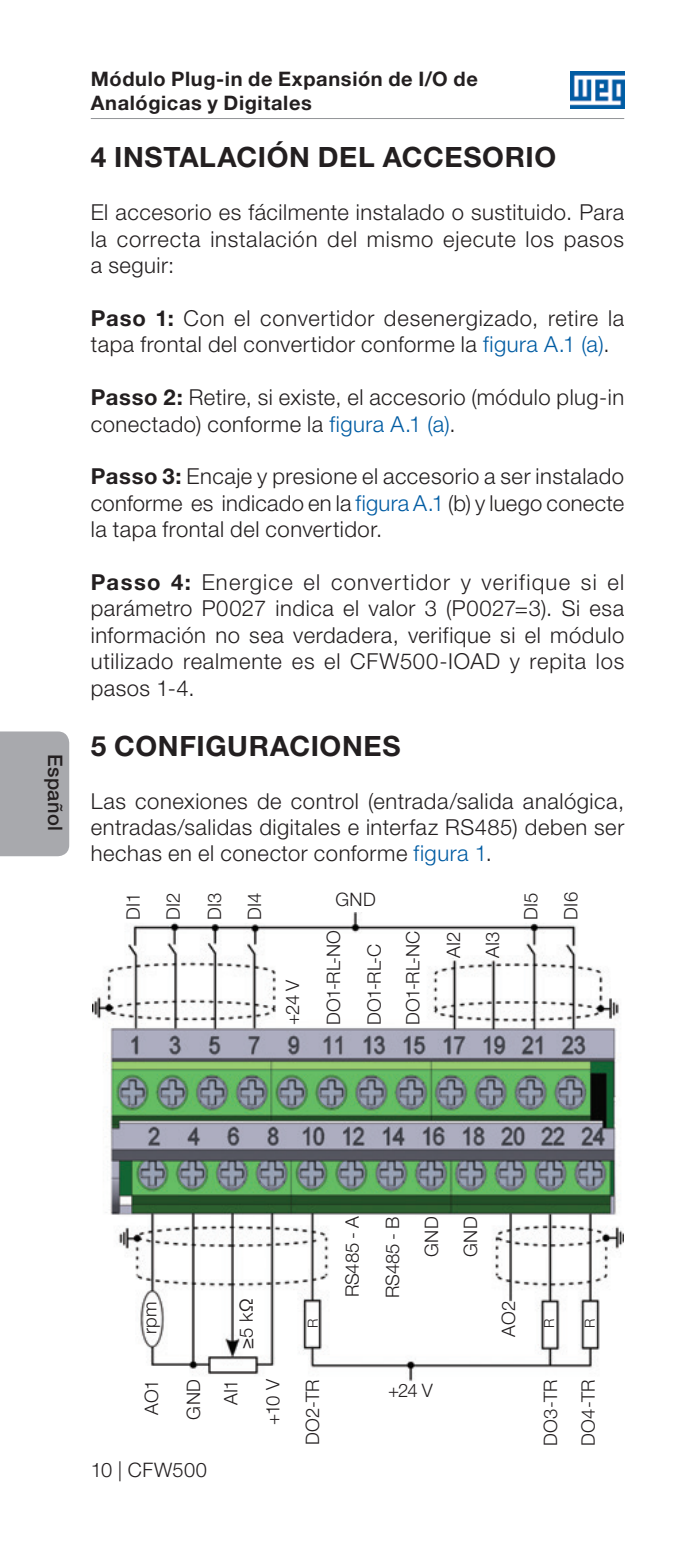
<style>
.page{position:relative;width:681px;height:1554px;background:#fff}
.page>*{position:absolute;margin:0;border:0;box-sizing:border-box;transform-origin:0 0}
.SubTitulo_X{font:700 28px "Helvetica Neue LT Pro";letter-spacing:.025em;color:#231f20}
.Texto{font:300 22px/26.4px "Helvetica Neue LT Pro";letter-spacing:.025em;color:#231f20;text-align:justify}
.Cabecalho{font:700 20px/24px "Helvetica Neue LT Pro";letter-spacing:.03em;color:#231f20}
.Paginacao_das_pagina{font:300 20px "Helvetica Neue LT Pro";letter-spacing:.02em;color:#231f20}
.t1{font:500 20px "Helvetica Neue LT Pro";letter-spacing:.025em;color:#231f20}
.t2{font:300 18.4px/40px "Helvetica Neue LT Pro";letter-spacing:.01em;color:#231f20}
.t3{font:300 14px "Helvetica Neue LT Pro";color:#231f20}
.s1{font-weight:700}
.s2{color:#015ca3}
</style>
<div class="page">
<hr style="left:91px;top:118px;width:533px;height:1px;background:#939598">
<img style="left:570px;top:71px;width:54px;height:38px">
<div style="left:0;top:731px;width:69px;height:125px;background:#a8a9ad"></div>
<img style="left:92px;top:912px;width:530px;height:469px">
<p class="t1" style="left:67px;top:753px;width:79px;rotate:90deg">Español</p>
<p class="Cabecalho" style="left:91px;top:66px;width:388px">Módulo Plug-in de Expansión de I/O de<br>Analógicas y Digitales</p>
<p class="SubTitulo_X" style="left:91px;top:140px;width:467px">4 INSTALACIÓN DEL ACCESORIO</p>
<p class="Texto" style="left:91px;top:199px;width:534px">El accesorio es fácilmente instalado o sustituido. Para la correcta instalación del mismo ejecute los pasos a seguir:</p>
<p class="Texto" style="left:91px;top:304px;width:534px"><span class="s1">Paso 1:</span> Con el convertidor desenergizado, retire la tapa frontal del convertidor conforme la <span class="s2">figura A.1 (a)</span>.</p>
<p class="Texto" style="left:91px;top:384px;width:534px"><span class="s1">Passo 2:</span> Retire, si existe, el accesorio (módulo plug-in conectado) conforme la <span class="s2">figura A.1 (a)</span>.</p>
<p class="Texto" style="left:91px;top:463px;width:534px"><span class="s1">Passo 3:</span> Encaje y presione el accesorio a ser instalado conforme es indicado en la <span class="s2">figura A.1</span> (b) y luego conecte la tapa frontal del convertidor.</p>
<p class="Texto" style="left:91px;top:568px;width:535px"><span class="s1">Passo 4:</span> Energice el convertidor y verifique si el parámetro P0027 indica el valor 3 (P0027=3). Si esa información no sea verdadera, verifique si el módulo utilizado realmente es el CFW500-IOAD y repita los pasos 1-4.</p>
<p class="SubTitulo_X" style="left:91px;top:728px;width:311px">5 CONFIGURACIONES</p>
<p class="Texto" style="left:91px;top:787px;width:534px">Las conexiones de control (entrada/salida analógica, entradas/salidas digitales e interfaz RS485) deben ser hechas en el conector conforme <span class="s2">figura 1</span>.</p>
<p class="t2" style="left:113px;top:920px;width:29px;rotate:-90deg">DI1<br>DI2</p>
<p class="t2" style="left:194px;top:920px;width:29px;rotate:-90deg">DI3<br>DI4</p>
<p class="t2" style="left:510px;top:920px;width:29px;rotate:-90deg">DI5</p>
<p class="t2" style="left:335px;top:879px;width:42px">GND</p>
<p class="t2" style="left:550px;top:920px;width:30px;rotate:-90deg">DI6</p>
<p class="t2" style="left:313px;top:1024px;width:96px;rotate:-90deg">DO1-RL-NO</p>
<p class="t2" style="left:392px;top:1024px;width:95px;rotate:-90deg">DO1-RL-NC</p>
<p class="t2" style="left:433px;top:957px;width:27px;rotate:-90deg">AI2<br>AI3</p>
<p class="t2" style="left:353px;top:1024px;width:82px;rotate:-90deg">DO1-RL-C</p>
<p class="t2" style="left:272px;top:1024px;width:47px;rotate:-90deg">+24 V</p>
<p class="t2" style="left:130px;top:1334px;width:34px;rotate:-90deg">rpm</p>
<p class="t2" style="left:226px;top:1348px;width:52px;rotate:-90deg">≥5 kΩ</p>
<p class="t2" style="left:331px;top:1297px;width:83px;rotate:-90deg">RS485 - A</p>
<p class="t2" style="left:372px;top:1298px;width:83px;rotate:-90deg">RS485 - B</p>
<p class="t2" style="left:411px;top:1256px;width:42px;rotate:-90deg">GND</p>
<p class="t2" style="left:450px;top:1256px;width:42px;rotate:-90deg">GND</p>
<p class="t2" style="left:488px;top:1337px;width:37px;rotate:-90deg">AO2</p>
<p class="t3" style="left:304px;top:1327px;width:11px;rotate:-90deg">R</p>
<p class="t3" style="left:540px;top:1327px;width:11px;rotate:-90deg">R</p>
<p class="t3" style="left:581px;top:1327px;width:11px;rotate:-90deg">R</p>
<p class="t2" style="left:131px;top:1414px;width:37px;rotate:-90deg">AO1</p>
<p class="t2" style="left:210px;top:1405px;width:28px;rotate:-90deg">AI1</p>
<p class="t2" style="left:252px;top:1445px;width:68px;text-align:right;rotate:-90deg">+10 V<br>DO2-TR</p>
<p class="t2" style="left:531px;top:1446px;width:69px;line-height:37.6px;rotate:-90deg">DO3-TR<br>DO4-TR</p>
<p class="t2" style="left:173px;top:1419px;width:42px;rotate:-90deg">GND</p>
<p class="t2" style="left:388px;top:1370px;width:46px">+24 V</p>
<p class="Paginacao_das_pagina" style="left:91px;top:1457px;width:118px">10 | CFW500</p>
</div>
